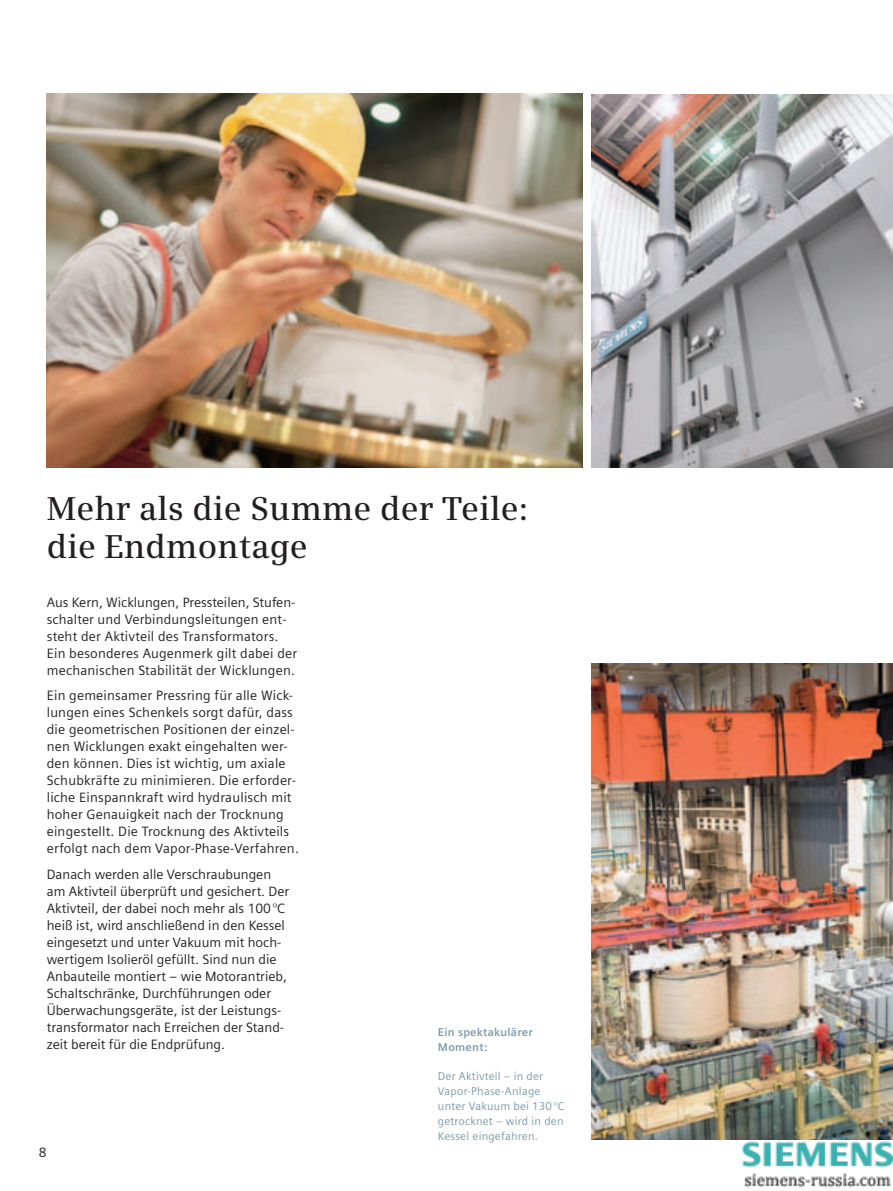
<style>
.page{position:relative;width:893px;height:1191px;background:#fff}
.page>*{position:absolute;margin:0;border:0;box-sizing:border-box;transform-origin:0 0}
.t1{font:600 33px/38.2px "Siemens Serif";letter-spacing:.005em;color:#231f20}
.t2{font:13.5px/17px "Siemens Sans";letter-spacing:.01em;color:#231f20}
.t3{font:11.25px/14.9px "Siemens Sans";letter-spacing:.02em;color:#7b99a9}
.t4{font:700 11.25px/14.9px "Siemens Sans";letter-spacing:.02em;color:#7b99a9}
</style>
<div class="page">
<img style="left:47px;top:94px;width:536px;height:374px">
<img style="left:591px;top:94px;width:302px;height:374px">
<img style="left:591px;top:663px;width:302px;height:477px">
<img style="left:742px;top:1141px;width:150px;height:47px">
<h1 class="t1" style="left:47px;top:489px;width:483px">Mehr als die Summe der Teile: die Endmontage</h1>
<p class="t2" style="left:47px;top:593px;width:252px">Aus Kern, Wicklungen, Pressteilen, Stufen&shy;schalter und Verbindungsleitungen ent&shy;steht der Aktivteil des Transformators.<br>Ein besonderes Augenmerk gilt dabei der mechanischen Stabilität der Wicklungen.</p>
<p class="t2" style="left:47px;top:687px;width:254px">Ein gemeinsamer Pressring für alle Wick&shy;lungen eines Schenkels sorgt dafür, dass die geometrischen Positionen der einzel&shy;nen Wicklungen exakt eingehalten wer&shy;den können. Dies ist wichtig, um axiale Schubkräfte zu minimieren. Die erforder&shy;liche Einspannkraft wird hydraulisch mit hoher Genauigkeit nach der Trocknung eingestellt. Die Trocknung des Aktivteils erfolgt nach dem Vapor-Phase-Verfahren.</p>
<p class="t2" style="left:47px;top:865px;width:244px">Danach werden alle Verschraubungen am Aktivteil überprüft und gesichert. Der Aktivteil, der dabei noch mehr als 100°C heiß ist, wird anschließend in den Kessel eingesetzt und unter Vakuum mit hoch&shy;wertigem Isolieröl gefüllt. Sind nun die Anbauteile montiert – wie Motorantrieb, Schaltschränke, Durchführungen oder Überwachungsgeräte, ist der Leistungs&shy;transformator nach Erreichen der Stand&shy;zeit bereit für die Endprüfung.</p>
<p class="t4" style="left:438px;top:1024px;width:96px">Ein spektakulärer<br>Moment:</p>
<p class="t3" style="left:438px;top:1069px;width:128px">Der Aktivteil – in der<br>Vapor-Phase-Anlage unter Vakuum bei 130 °C getrocknet – wird in den<br>Kessel eingefahren.</p>
<p class="t2" style="left:39px;top:1143px;width:9px">8</p>
</div>
